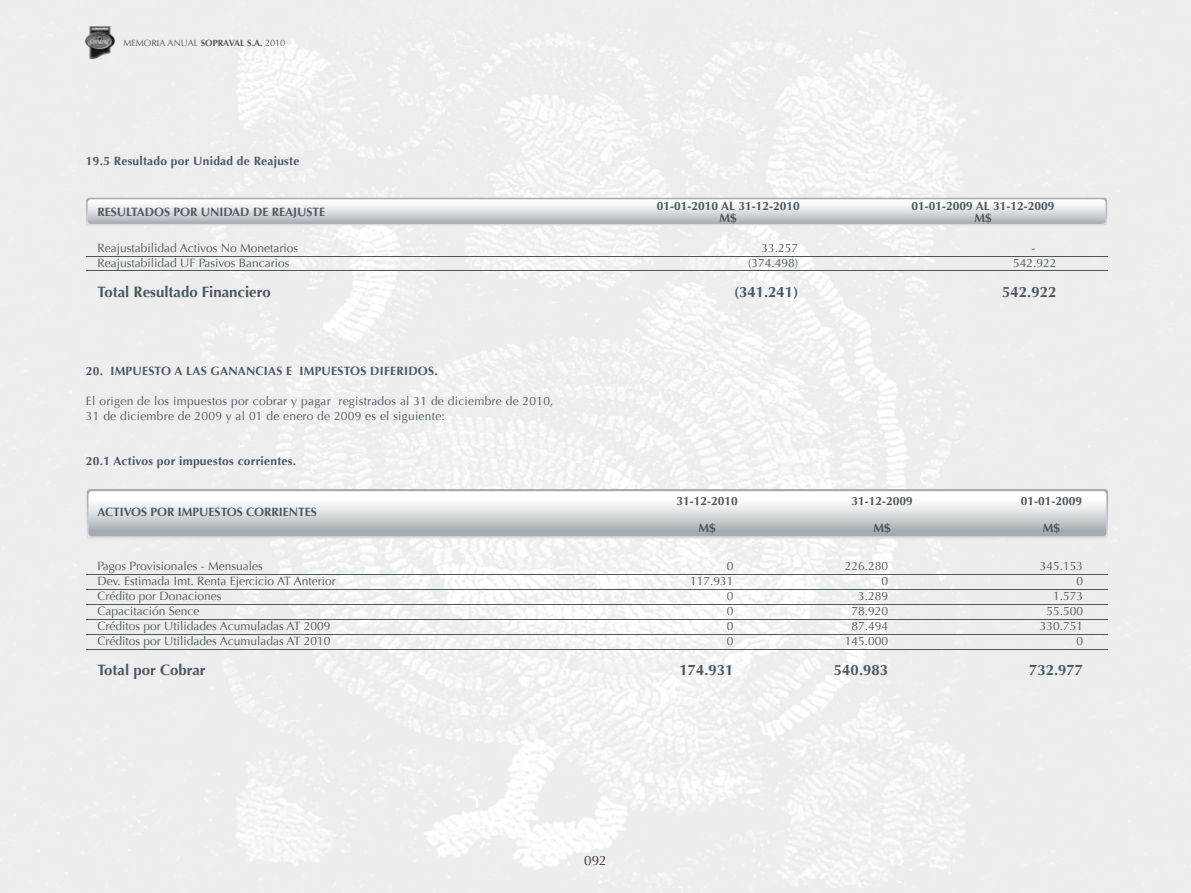
<style>
.page{position:relative;width:1191px;height:893px;background:#fff}
.page>*{position:absolute;margin:0;border:0;box-sizing:border-box;transform-origin:0 0}
.t1{font:700 15px "Optima";color:#4b575f}
.t2{font:13.5px "Optima";color:#3b312e}
.t3{font:12px "Optima";color:#4b575f}
.t4{font:700 12px/12px "Optima";color:#4b575f;text-align:center}
.t5{font:12px/15px "Optima";letter-spacing:.02em;color:#4b575f}
.t6{font:700 12px "Optima";letter-spacing:.02em;color:#4b575f}
.t7{font:9px "Optima";color:#4b575f}
.s1{font-weight:700}
</style>
<div class="page">
<img style="left:0;top:0;width:1191px;height:893px">
<img style="left:85px;top:27px;width:29px;height:31px">
<svg style="left:265px;top:40px;width:20px;height:6px"></svg>
<svg style="left:86px;top:198px;width:1021px;height:27px"></svg>
<hr style="left:86px;top:256px;width:1021px;height:1px;background:#4b575f">
<hr style="left:86px;top:270px;width:1021px;height:1px;background:#4b575f">
<svg style="left:87px;top:489px;width:1021px;height:49px"></svg>
<svg style="left:88px;top:491px;width:1018px;height:45px"></svg>
<hr style="left:86px;top:575px;width:1021px;height:1px;background:#4b575f">
<hr style="left:86px;top:605px;width:1021px;height:1px;background:#4b575f">
<hr style="left:86px;top:635px;width:1021px;height:1px;background:#4b575f">
<hr style="left:86px;top:590px;width:1021px;height:1px;background:#4b575f">
<hr style="left:86px;top:620px;width:1021px;height:1px;background:#4b575f">
<hr style="left:86px;top:650px;width:1021px;height:1px;background:#4b575f">
<p class="t7" style="left:123px;top:37px;width:141px">MEMORIA ANUAL <span class="s1">SOPRAVAL S.A.</span></p>
<p class="t6" style="left:86px;top:154px;width:215px">19.5 Resultado por Unidad de Reajuste</p>
<p class="t4" style="left:98px;top:206px;width:229px">RESULTADOS POR UNIDAD DE REAJUSTE</p>
<p class="t4" style="left:657px;top:201px;width:144px">01-01-2010 AL 31-12-2010<br>M$</p>
<p class="t4" style="left:911px;top:201px;width:144px">01-01-2009 AL 31-12-2009<br>M$</p>
<p class="t3" style="left:98px;top:241px;width:202px">Reajustabilidad Activos No Monetarios</p>
<p class="t3" style="left:761px;top:241px;width:38px">33.257</p>
<p class="t3" style="left:1031px;top:241px;width:5px">-</p>
<p class="t3" style="left:98px;top:256px;width:193px">Reajustabilidad UF Pasivos Bancarios</p>
<p class="t3" style="left:748px;top:256px;width:52px">(374.498)</p>
<p class="t3" style="left:1013px;top:256px;width:45px">542.922</p>
<p class="t1" style="left:98px;top:283px;width:175px">Total Resultado Financiero</p>
<p class="t1" style="left:734px;top:283px;width:66px">(341.241)</p>
<p class="t1" style="left:1002px;top:283px;width:56px">542.922</p>
<p class="t6" style="left:86px;top:364px;width:353px">20. IMPUESTO A LAS GANANCIAS E IMPUESTOS DIFERIDOS.</p>
<p class="t5" style="left:86px;top:394px;width:469px">El origen de los impuestos por cobrar y pagar registrados al 31 de diciembre de 2010,<br>31 de diciembre de 2009 y al 01 de enero de 2009 es el siguiente:</p>
<p class="t6" style="left:86px;top:454px;width:212px">20.1 Activos por impuestos corrientes.</p>
<p class="t4" style="left:97px;top:506px;width:221px">ACTIVOS POR IMPUESTOS CORRIENTES</p>
<p class="t4" style="left:676px;top:495px;width:63px">31-12-2010</p>
<p class="t4" style="left:698px;top:522px;width:19px">M$</p>
<p class="t4" style="left:851px;top:495px;width:63px">31-12-2009</p>
<p class="t4" style="left:873px;top:522px;width:19px">M$</p>
<p class="t4" style="left:1020px;top:495px;width:63px">01-01-2009</p>
<p class="t4" style="left:1042px;top:522px;width:19px">M$</p>
<p class="t3" style="left:97px;top:559px;width:167px">Pagos Provisionales - Mensuales</p>
<p class="t3" style="left:727px;top:559px;width:8px">0</p>
<p class="t3" style="left:844px;top:559px;width:45px">226.280</p>
<p class="t3" style="left:1039px;top:559px;width:45px">345.153</p>
<p class="t3" style="left:97px;top:574px;width:240px">Dev. Estimada Imt. Renta Ejercicio AT Anterior</p>
<p class="t3" style="left:690px;top:574px;width:45px">117.931</p>
<p class="t3" style="left:881px;top:574px;width:8px">0</p>
<p class="t3" style="left:1076px;top:574px;width:8px">0</p>
<p class="t3" style="left:97px;top:589px;width:126px">Crédito por Donaciones</p>
<p class="t3" style="left:727px;top:589px;width:8px">0</p>
<p class="t3" style="left:858px;top:589px;width:32px">3.289</p>
<p class="t3" style="left:1053px;top:589px;width:32px">1.573</p>
<p class="t3" style="left:97px;top:604px;width:104px">Capacitación Sence</p>
<p class="t3" style="left:727px;top:604px;width:8px">0</p>
<p class="t3" style="left:851px;top:604px;width:38px">78.920</p>
<p class="t3" style="left:1046px;top:604px;width:38px">55.500</p>
<p class="t3" style="left:97px;top:619px;width:235px">Créditos por Utilidades Acumuladas AT 2009</p>
<p class="t3" style="left:727px;top:619px;width:8px">0</p>
<p class="t3" style="left:851px;top:619px;width:38px">87.494</p>
<p class="t3" style="left:1039px;top:619px;width:45px">330.751</p>
<p class="t3" style="left:97px;top:634px;width:235px">Créditos por Utilidades Acumuladas AT 2010</p>
<p class="t3" style="left:727px;top:634px;width:8px">0</p>
<p class="t3" style="left:844px;top:634px;width:45px">145.000</p>
<p class="t3" style="left:1076px;top:634px;width:8px">0</p>
<p class="t1" style="left:97px;top:661px;width:110px">Total por Cobrar</p>
<p class="t1" style="left:679px;top:661px;width:56px">174.931</p>
<p class="t1" style="left:834px;top:661px;width:56px">540.983</p>
<p class="t1" style="left:1029px;top:661px;width:56px">732.977</p>
<p class="t2" style="left:584px;top:853px;width:24px">092</p>
</div>
